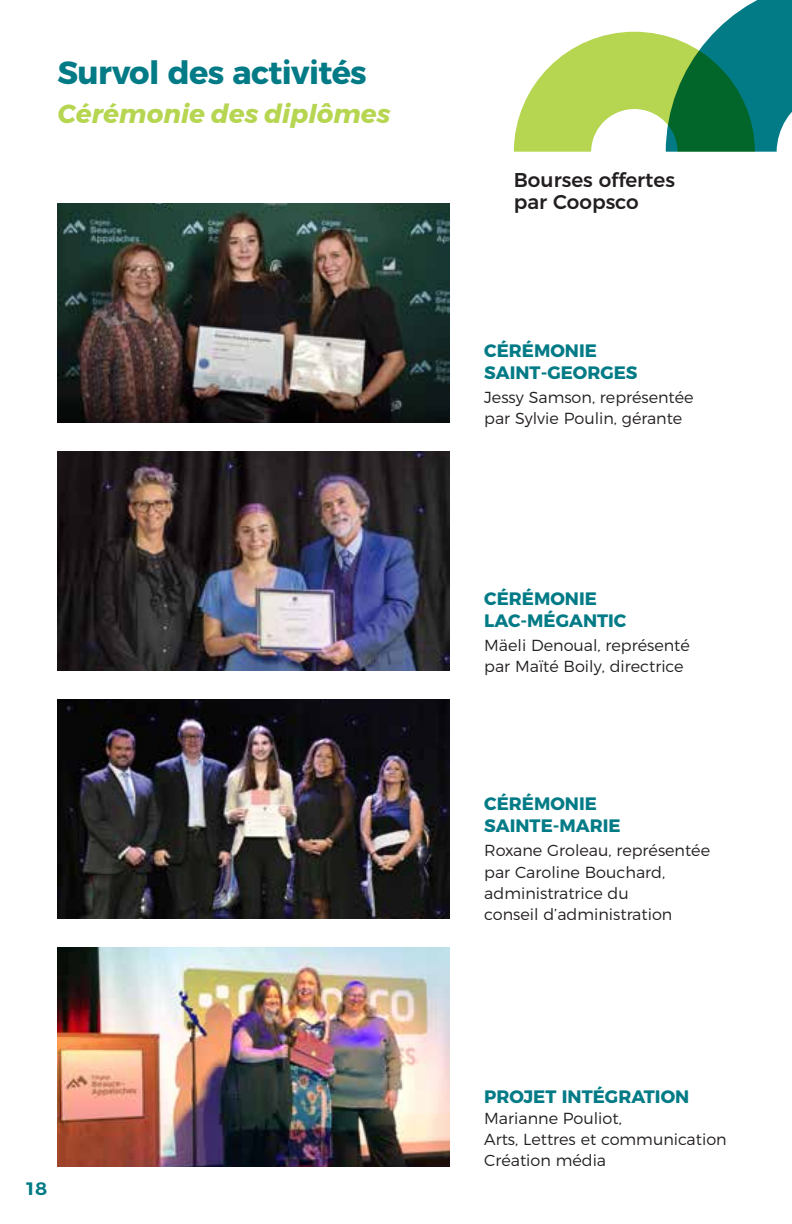
<style>
.page{position:relative;width:792px;height:1224px;background:#fff}
.page>*{position:absolute;margin:0;border:0;box-sizing:border-box;transform-origin:0 0}
.t1{font:700 32px "Montserrat";letter-spacing:-.02em;color:#037b86}
.t2{font:italic 700 26px "Montserrat";color:#b6d550}
.t3{font:500 20px/22px "Montserrat";color:#231f20}
.t4{font:700 18px/22px "Montserrat";color:#037b86}
.t5{font:600 18px "Montserrat";color:#037b86;scale:1.09 1}
.t6{font:300 16px/21px "Montserrat";color:#231f20}
</style>
<div class="page">
<svg style="left:514px;top:0;width:278px;height:152px"></svg>
<img style="left:58px;top:700px;width:392px;height:219px">
<img style="left:58px;top:948px;width:392px;height:219px">
<img style="left:58px;top:204px;width:392px;height:219px">
<img style="left:58px;top:452px;width:392px;height:219px">
<h1 class="t1" style="left:58px;top:46px;width:311px">Survol des activités</h1>
<h2 class="t2" style="left:58px;top:93px;width:334px">Cérémonie des diplômes</h2>
<p class="t5" style="left:24px;top:1174px;width:23px">18</p>
<p class="t3" style="left:514px;top:167px;width:163px">Bourses offertes par Coopsco</p>
<p class="t4" style="left:484px;top:338px;width:155px">CÉRÉMONIE<br>SAINT-GEORGES</p>
<p class="t6" style="left:484px;top:385px;width:211px">Jessy Samson, représentée par Sylvie Poulin, gérante</p>
<p class="t4" style="left:484px;top:586px;width:144px">CÉRÉMONIE<br>LAC-MÉGANTIC</p>
<p class="t6" style="left:484px;top:633px;width:207px">Mäeli Denoual, représenté par Maïté Boily, directrice</p>
<p class="t4" style="left:484px;top:791px;width:138px">CÉRÉMONIE<br>SAINTE-MARIE</p>
<p class="t6" style="left:484px;top:839px;width:227px">Roxane Groleau, représentée par Caroline Bouchard, administratrice du<br>conseil d’administration</p>
<p class="t4" style="left:484px;top:1084px;width:207px">PROJET INTÉGRATION</p>
<p class="t6" style="left:484px;top:1107px;width:244px">Marianne Pouliot,<br>Arts, Lettres et communication<br>Création média</p>
</div>
